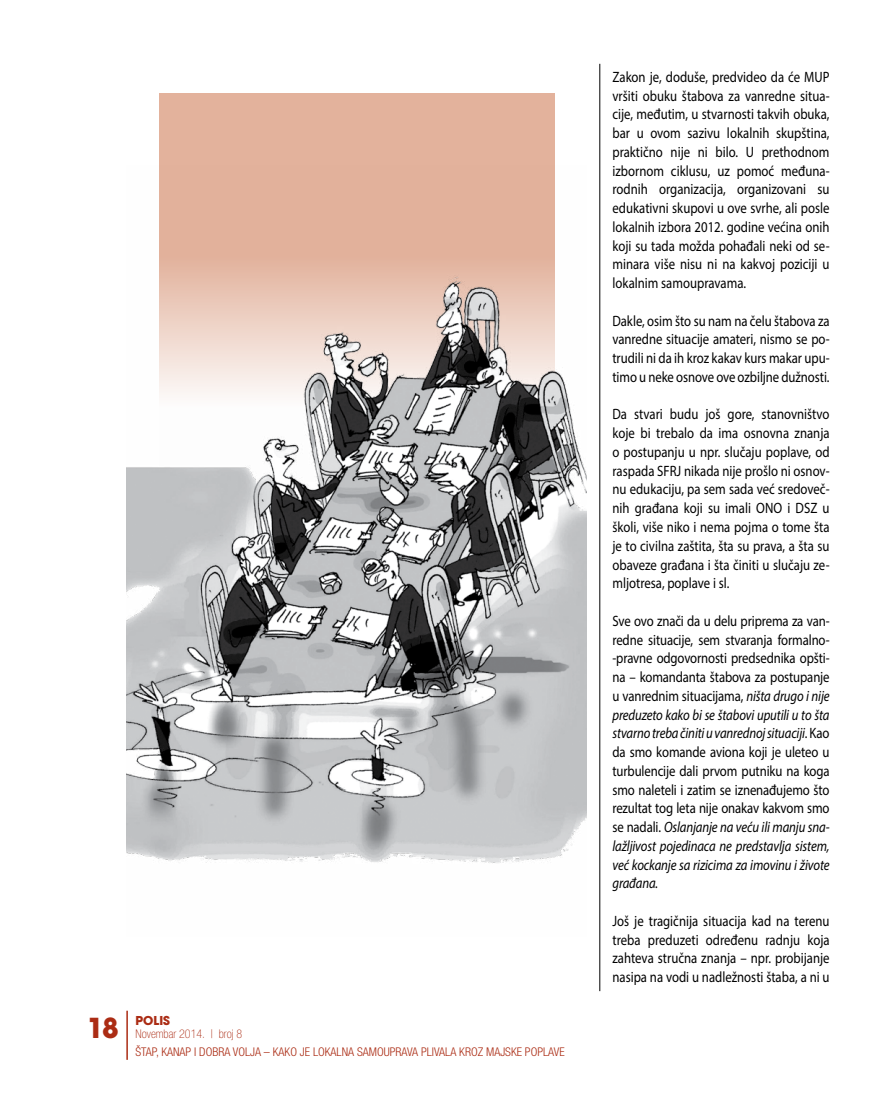
<style>
.page{position:relative;width:893px;height:1106px;background:#fff}
.page>*{position:absolute;margin:0;border:0;box-sizing:border-box;transform-origin:0 0}
.t1{font:700 30.3px "Avant Gar Got Itc TEE";color:#ab2c14}
.t2{font:15px/18.8px "Myriad Pro";color:#000;text-align:justify;scale:.85 1}
.t3{font:700 13.5px "Avant Gar Got Itc TEE";color:#ab2c14}
.t4{font:12px "cir HEL Vn Svet Kond";letter-spacing:.075em;color:#ab2c14}
.t5{font:12px "cir HEL Vn Tnk Kond";color:#ab2c14}
.s1{font-style:italic}
</style>
<div class="page">
<hr style="left:126px;top:1010px;width:2px;height:49px;background:#ab2c14">
<div style="left:159px;top:94px;width:395px;height:388px;background:#e3b29c"></div>
<img style="left:126px;top:165px;width:461px;height:698px">
<hr style="left:599px;top:64px;width:1px;height:927px;background:#000">
<h1 class="t1" style="left:87px;top:1009px;width:34px">18</h1>
<p class="t3" style="left:135px;top:1012px;width:36px">POLIS</p>
<p class="t5" style="left:135px;top:1027px;width:108px">Novembar 2014. | broj 8</p>
<p class="t4" style="left:135px;top:1045px;width:7px">ŠTAP</p>
<p class="t4" style="left:156px;top:1045px;width:13px">, KANAP</p>
<p class="t4" style="left:194px;top:1045px;width:46px">IDOBRAVOLJA</p>
<p class="t4" style="left:264px;top:1045px;width:16px">– KAKO</p>
<p class="t4" style="left:300px;top:1045px;width:20px">JE LOKALNA</p>
<p class="t4" style="left:357px;top:1045px;width:8px">SAMOUP</p>
<p class="t4" style="left:395px;top:1045px;width:32px">RAVA PLIVALA</p>
<p class="t4" style="left:459px;top:1045px;width:34px">KROZ MAJSK</p>
<p class="t4" style="left:517px;top:1045px;width:15px">E POPLAV</p>
<p class="t4" style="left:559px;top:1045px;width:7px">E</p>
<p class="t2" style="left:612px;top:67px;width:257px">Zakon je, doduše, predvideo da će MUP vršiti obuku štabova za vanredne situa&shy;cije, međutim, u stvarnosti takvih obuka, bar u ovom sazivu lokalnih skupština, praktično nije ni bilo. U prethodnom izbornom ciklusu, uz pomoć međuna&shy;rodnih organizacija, organizovani su edukativni skupovi u ove svrhe, ali posle lokalnih izbora 2012. godine većina onih koji su tada možda pohađali neki od se&shy;minara više nisu ni na kakvoj poziciji u lokalnim samoupravama.</p>
<p class="t2" style="left:612px;top:311px;width:257px">Dakle, osim što su nam na čelu štabova za vanredne situacije amateri, nismo se po&shy;trudili ni da ih kroz kakav kurs makar upu&shy;timo u neke osnove ove ozbiljne dužnosti.</p>
<p class="t2" style="left:612px;top:405px;width:257px">Da stvari budu još gore, stanovništvo koje bi trebalo da ima osnovna znanja o postupanju u npr. slučaju poplave, od raspada SFRJ nikada nije prošlo ni osnov&shy;nu edukaciju, pa sem sada već sredoveč&shy;nih građana koji su imali ONO i DSZ u školi, više niko i nema pojma o tome šta je to civilna zaštita, šta su prava, a šta su obaveze građana i šta činiti u slučaju ze&shy;mljotresa, poplave i sl.</p>
<p class="t2" style="left:612px;top:611px;width:257px">Sve ovo znači da u delu priprema za van&shy;redne situacije, sem stvaranja formalno--pravne odgovornosti predsednika opšti&shy;na – komandanta štabova za postupanje u vanrednim situacijama, <span class="s1">ništa drugo i nije preduzeto kako bi se štabovi uputili u to šta stvarno treba činiti u vanrednoj situaciji</span>. Kao da smo komande aviona koji je uleteo u turbulencije dali prvom putniku na koga smo naleteli i zatim se iznenađujemo što rezultat tog leta nije onakav kakvom smo se nadali. <span class="s1">Oslanjanje na veću ili manju sna&shy;lažljivost pojedinaca ne predstavlja sistem, već kockanje sa rizicima za imovinu i živote građana.</span></p>
<p class="t2" style="left:612px;top:911px;width:257px">Još je tragičnija situacija kad na terenu treba preduzeti određenu radnju koja zahteva stručna znanja – npr. probijanje nasipa na vodi u nadležnosti štaba, a ni u</p>
</div>
